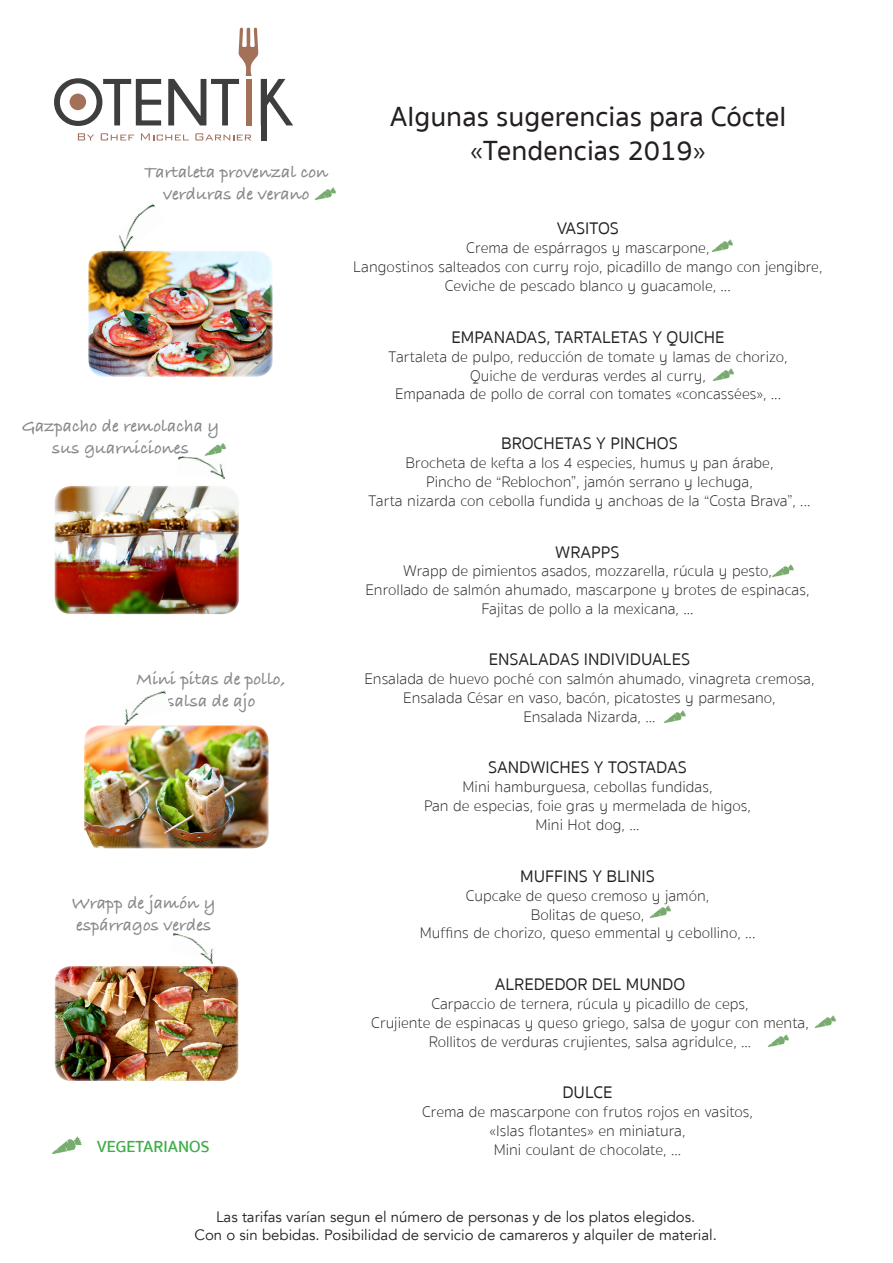
<style>
.page{position:relative;width:893px;height:1263px;background:#fff}
.page>*{position:absolute;margin:0;border:0;box-sizing:border-box;transform-origin:0 0}
.t1{font:500 28.5px/34.2px "Sukhumvit Set";color:#231f20;text-align:center}
.t2{font:700 18px/21.6px "Bradley Hand ITCTT";color:#86888b;text-align:center}
.t3{font:17.25px "Sukhumvit Set Text";color:#231f20}
.t4{font:600 16.5px "Sukhumvit Set";color:#40ae49}
.t5{font:100 15.75px "Sukhumvit Set";color:#231f20}
.t6{font:15px/18px "Avenir";color:#231f20;text-align:center}
</style>
<div class="page">
<img style="left:88px;top:251px;width:185px;height:126px">
<img style="left:55px;top:486px;width:184px;height:128px">
<img style="left:84px;top:725px;width:185px;height:123px">
<img style="left:55px;top:966px;width:183px;height:115px">
<svg style="left:78px;top:133px;width:16px;height:7px"></svg>
<svg style="left:101px;top:133px;width:33px;height:7px"></svg>
<svg style="left:141px;top:133px;width:48px;height:7px"></svg>
<svg style="left:195px;top:133px;width:56px;height:7px"></svg>
<svg style="left:54px;top:78px;width:107px;height:48px"></svg>
<div style="left:261px;top:79px;width:6px;height:62px;background:#3e3e3f"></div>
<svg style="left:168px;top:28px;width:125px;height:97px"></svg>
<div style="left:70px;top:94px;width:16px;height:16px;background:#a3715a;border-radius:50%"></div>
<img style="left:52px;top:1136px;width:30px;height:18px">
<img style="left:711px;top:239px;width:22px;height:13px">
<img style="left:712px;top:368px;width:22px;height:13px">
<img style="left:772px;top:564px;width:22px;height:13px">
<img style="left:664px;top:710px;width:22px;height:13px">
<img style="left:314px;top:187px;width:22px;height:13px">
<img style="left:649px;top:905px;width:22px;height:13px">
<img style="left:814px;top:1015px;width:22px;height:13px">
<img style="left:767px;top:1034px;width:22px;height:13px">
<img style="left:111px;top:203px;width:54px;height:49px">
<img style="left:178px;top:456px;width:47px;height:23px">
<img style="left:124px;top:690px;width:42px;height:35px">
<img style="left:172px;top:932px;width:41px;height:32px">
<img style="left:202px;top:443px;width:24px;height:20px">
<p class="t2" style="left:144px;top:160px;width:185px">Tartaleta provenzal con verduras de verano</p>
<p class="t2" style="left:22px;top:415px;width:199px">Gazpacho de remolacha y sus guarniciones</p>
<p class="t2" style="left:137px;top:668px;width:150px">Mini pitas de pollo, salsa de ajo</p>
<p class="t2" style="left:72px;top:892px;width:145px;text-align:left">Wrapp de jamón y espárragos verdes</p>
<p class="t1" style="left:390px;top:100px;width:398px">Algunas sugerencias para Cóctel «Tendencias 2019»</p>
<p class="t3" style="left:557px;top:216px;width:64px">VASITOS</p>
<p class="t5" style="left:466px;top:237px;width:245px">Crema de espárragos y mascarpone,</p>
<p class="t5" style="left:353px;top:256px;width:471px">Langostinos salteados con curry rojo, picadillo de mango con jengibre,</p>
<p class="t5" style="left:445px;top:275px;width:287px">Ceviche de pescado blanco y guacamole, ...</p>
<p class="t3" style="left:451px;top:325px;width:275px">EMPANADAS, TARTALETAS Y QUICHE</p>
<p class="t5" style="left:389px;top:346px;width:401px">Tartaleta de pulpo, reducción de tomate y lamas de chorizo,</p>
<p class="t5" style="left:470px;top:365px;width:237px">Quiche de verduras verdes al curry,</p>
<p class="t5" style="left:395px;top:384px;width:388px">Empanada de pollo de corral con tomates «concassées», ...</p>
<p class="t3" style="left:501px;top:431px;width:178px">BROCHETAS Y PINCHOS</p>
<p class="t5" style="left:406px;top:452px;width:369px">Brocheta de kefta a los 4 especies, humus y pan árabe,</p>
<p class="t5" style="left:426px;top:471px;width:328px">Pincho de “Reblochon”, jamón serrano y lechuga,</p>
<p class="t5" style="left:368px;top:490px;width:444px">Tarta nizarda con cebolla fundida y anchoas de la “Costa Brava”, ...</p>
<p class="t3" style="left:555px;top:540px;width:66px">WRAPPS</p>
<p class="t5" style="left:403px;top:561px;width:370px">Wrapp de pimientos asados, mozzarella, rúcula y pesto,</p>
<p class="t5" style="left:365px;top:579px;width:445px">Enrollado de salmón ahumado, mascarpone y brotes de espinacas,</p>
<p class="t5" style="left:481px;top:598px;width:214px">Fajitas de pollo a la mexicana, ...</p>
<p class="t3" style="left:489px;top:647px;width:203px">ENSALADAS INDIVIDUALES</p>
<p class="t5" style="left:364px;top:668px;width:452px">Ensalada de huevo poché con salmón ahumado, vinagreta cremosa,</p>
<p class="t5" style="left:403px;top:687px;width:374px">Ensalada César en vaso, bacón, picatostes y parmesano,</p>
<p class="t5" style="left:523px;top:706px;width:134px">Ensalada Nizarda, ...</p>
<p class="t3" style="left:488px;top:755px;width:200px">SANDWICHES Y TOSTADAS</p>
<p class="t5" style="left:463px;top:776px;width:251px">Mini hamburguesa, cebollas fundidas,</p>
<p class="t5" style="left:424px;top:795px;width:328px">Pan de especias, foie gras y mermelada de higos,</p>
<p class="t5" style="left:535px;top:814px;width:106px">Mini Hot dog, ...</p>
<p class="t3" style="left:520px;top:864px;width:136px">MUFFINS Y BLINIS</p>
<p class="t5" style="left:466px;top:885px;width:245px">Cupcake de queso cremoso y jamón,</p>
<p class="t5" style="left:531px;top:904px;width:115px">Bolitas de queso,</p>
<p class="t5" style="left:420px;top:922px;width:337px">Muffins de chorizo, queso emmental y cebollino, ...</p>
<p class="t3" style="left:495px;top:972px;width:192px">ALREDEDOR DEL MUNDO</p>
<p class="t5" style="left:431px;top:993px;width:319px">Carpaccio de ternera, rúcula y picadillo de ceps,</p>
<p class="t5" style="left:371px;top:1012px;width:439px">Crujiente de espinacas y queso griego, salsa de yogur con menta,</p>
<p class="t5" style="left:429px;top:1031px;width:324px">Rollitos de verduras crujientes, salsa agridulce, ...</p>
<p class="t3" style="left:562px;top:1081px;width:52px">DULCE</p>
<p class="t5" style="left:422px;top:1101px;width:332px">Crema de mascarpone con frutos rojos en vasitos,</p>
<p class="t5" style="left:490px;top:1120px;width:197px">«Islas flotantes» en miniatura,</p>
<p class="t4" style="left:97px;top:1134px;width:114px">VEGETARIANOS</p>
<p class="t5" style="left:494px;top:1139px;width:189px">Mini coulant de chocolate, ...</p>
<p class="t6" style="left:194px;top:1208px;width:524px">Las tarifas varían segun el número de personas y de los platos elegidos.<br>Con o sin bebidas. Posibilidad de servicio de camareros y alquiler de material.</p>
</div>
